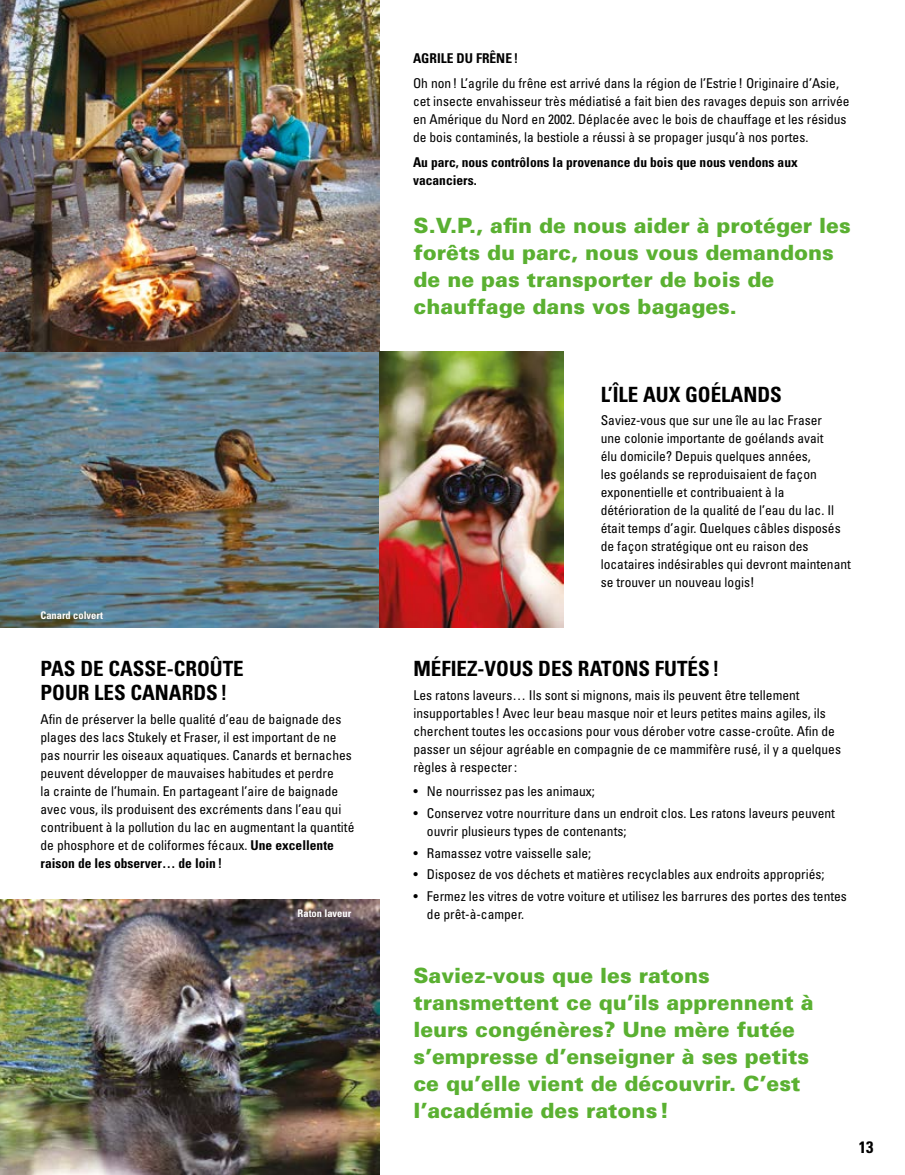
<style>
.page{position:relative;width:905px;height:1175px;background:#fff}
.page>*{position:absolute;margin:0;border:0;box-sizing:border-box;transform-origin:0 0}
.t1{font:900 21px/27px "Univers";color:#5ab031}
.t2{font:700 condensed 21px/24px "Univers";color:#000}
.t3{font:700 condensed 16.5px "Univers";color:#000}
.t4{font:condensed 13.5px/18px "Univers";color:#000}
.t5{font:700 condensed 13.5px/18px "Univers";color:#000}
.t6{font:700 condensed 10.5px "Univers";color:#fff}
.s1{font-weight:700}
</style>
<div class="page">
<img style="left:0;top:899px;width:379px;height:275px">
<img style="left:0;top:0;width:379px;height:628px">
<img style="left:379px;top:351px;width:184px;height:277px">
<p class="t6" style="left:40px;top:608px;width:64px">Canard colvert</p>
<h1 class="t2" style="left:40px;top:656px;width:205px">PAS DE CASSE-CROÛTE<br>POUR LES CANARDS!</h1>
<p class="t4" style="left:40px;top:709px;width:315px">Afin de préserver la belle qualité d’eau de baignade des plages des lacs Stukely et Fraser, il est important de ne pas nourrir les oiseaux aquatiques. Canards et bernaches peuvent développer de mauvaises habitudes et perdre<br>la crainte de l’humain. En partageant l’aire de baignade avec vous, ils produisent des excréments dans l’eau qui contribuent à la pollution du lac en augmentant la quantité de phosphore et de coliformes fécaux. <span class="s1">Une excellente raison de les observer… de loin!</span></p>
<p class="t6" style="left:297px;top:906px;width:55px">Raton laveur</p>
<p class="t5" style="left:413px;top:49px;width:107px">AGRILE DU FRÊNE!</p>
<p class="t4" style="left:413px;top:74px;width:438px">Oh non! L’agrile du frêne est arrivé dans la région de l’Estrie! Originaire d’Asie, cet insecte envahisseur très médiatisé a fait bien des ravages depuis son arrivée en Amérique du Nord en 2002. Déplacée avec le bois de chauffage et les résidus de bois contaminés, la bestiole a réussi à se propager jusqu’à nos portes.</p>
<p class="t5" style="left:413px;top:153px;width:386px">Au parc, nous contrôlons la provenance du bois que nous vendons aux vacanciers.</p>
<h1 class="t1" style="left:413px;top:211px;width:439px">S.V.P., afin de nous aider à protéger les forêts du parc, nous vous demandons de ne pas transporter de bois de chauffage dans vos bagages.</h1>
<h1 class="t2" style="left:600px;top:382px;width:183px">L’ÎLE AUX GOÉLANDS</h1>
<p class="t4" style="left:600px;top:411px;width:252px">Saviez-vous que sur une île au lac Fraser<br>une colonie importante de goélands avait<br>élu domicile? Depuis quelques années,<br>les goélands se reproduisaient de façon exponentielle et contribuaient à la détérioration de la qualité de l’eau du lac. Il était temps d’agir. Quelques câbles disposés de façon stratégique ont eu raison des locataires indésirables qui devront maintenant se trouver un nouveau logis!</p>
<h1 class="t2" style="left:413px;top:656px;width:307px">MÉFIEZ-VOUS DES RATONS FUTÉS!</h1>
<p class="t4" style="left:413px;top:685px;width:429px">Les ratons laveurs… Ils sont si mignons, mais ils peuvent être tellement insupportables ! Avec leur beau masque noir et leurs petites mains agiles, ils cherchent toutes les occasions pour vous dérober votre casse-croûte. Afin de passer un séjour agréable en compagnie de ce mammifère rusé, il y a quelques règles à respecter:</p>
<p class="t4" style="left:413px;top:782px;width:183px">• Ne nourrissez pas les animaux;</p>
<p class="t4" style="left:427px;top:804px;width:409px;text-indent:-14px">• Conservez votre nourriture dans un endroit clos. Les ratons laveurs peuvent ouvrir plusieurs types de contenants;</p>
<p class="t4" style="left:413px;top:843px;width:179px">• Ramassez votre vaisselle sale;</p>
<p class="t4" style="left:413px;top:865px;width:412px">• Disposez de vos déchets et matières recyclables aux endroits appropriés;</p>
<p class="t4" style="left:427px;top:886px;width:421px;text-indent:-14px">• Fermez les vitres de votre voiture et utilisez les barrures des portes des tentes de prêt-à-camper.</p>
<h1 class="t1" style="left:413px;top:961px;width:402px">Saviez-vous que les ratons transmettent ce qu’ils apprennent à leurs congénères? Une mère futée s’empresse d’enseigner à ses petits ce qu’elle vient de découvrir. C’est l’académie des ratons!</h1>
<p class="t3" style="left:858px;top:1136px;width:16px">13</p>
</div>
